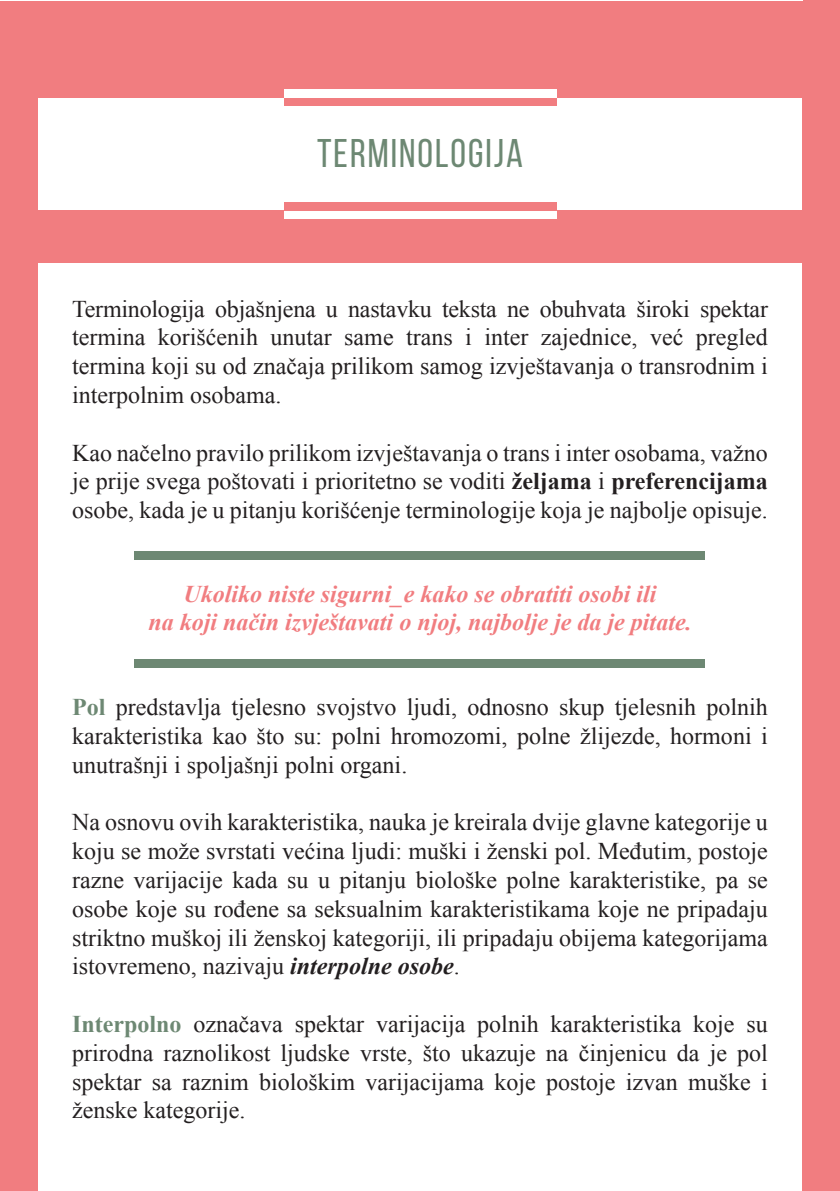
<style>
.page{position:relative;width:840px;height:1191px;background:#fff}
.page>*{position:absolute;margin:0;border:0;box-sizing:border-box;transform-origin:0 0}
.t1{font:40px "Bebas Neue";letter-spacing:.05em;color:#6d8873}
.t2{font:24px/28.8px "Times New Roman";color:#231f20;text-align:justify}
.t3{font:italic 700 24px/28px "Times New Roman";color:#f17d80;text-align:center}
.s1{font-weight:700}
.s2{font-weight:700;color:#6d8873}
.s3{font-weight:700;font-style:italic}
</style>
<div class="page">
<div style="left:1px;top:1px;width:838px;height:96px;background:#f17d80"></div>
<div style="left:0;top:210px;width:838px;height:53px;background:#f17d80"></div>
<div style="left:283px;top:97px;width:273px;height:9px;background:#f17d80"></div>
<div style="left:134px;top:551px;width:571px;height:8px;background:#6d8873"></div>
<div style="left:134px;top:659px;width:571px;height:8px;background:#6d8873"></div>
<div style="left:283px;top:89px;width:273px;height:8px;background:#fff"></div>
<div style="left:283px;top:210px;width:273px;height:9px;background:#fff"></div>
<div style="left:283px;top:202px;width:273px;height:8px;background:#f17d80"></div>
<div style="left:802px;top:14px;width:37px;height:1177px;background:#f17d80"></div>
<div style="left:0;top:1px;width:37px;height:1190px;background:#f17d80"></div>
<div style="left:803px;top:0;width:36px;height:1191px;background:#f17d80"></div>
<h1 class="t1" style="left:317px;top:131px;width:207px">TERMINOLOGIJA</h1>
<p class="t2" style="left:72px;top:294px;width:697px">Terminologija objašnjena u nastavku teksta ne obuhvata široki spektar termina korišćenih unutar same trans i inter zajednice, već pregled termina koji su od značaja prilikom samog izvještavanja o transrodnim i interpolnim osobama.</p>
<p class="t2" style="left:72px;top:438px;width:697px">Kao načelno pravilo prilikom izvještavanja o trans i inter osobama, važno je prije svega poštovati i prioritetno se voditi <span class="s1">željama</span> i <span class="s1">preferencijama </span>osobe, kada je u pitanju korišćenje terminologije koja je najbolje opisuje.</p>
<p class="t3" style="left:148px;top:579px;width:544px">Ukoliko niste sigurni_e kako se obratiti osobi ili<br>na koji način izvještavati o njoj, najbolje je da je pitate.</p>
<p class="t2" style="left:72px;top:692px;width:697px"><span class="s2">Pol</span> predstavlja tjelesno svojstvo ljudi, odnosno skup tjelesnih polnih karakteristika kao što su: polni hromozomi, polne žlijezde, hormoni i unutrašnji i spoljašnji polni organi.</p>
<p class="t2" style="left:72px;top:807px;width:697px">Na osnovu ovih karakteristika, nauka je kreirala dvije glavne kategorije u koju se može svrstati većina ljudi: muški i ženski pol. Međutim, postoje razne varijacije kada su u pitanju biološke polne karakteristike, pa se osobe koje su rođene sa seksualnim karakteristikama koje ne pripadaju striktno muškoj ili ženskoj kategoriji, ili pripadaju obijema kategorijama istovremeno, nazivaju <span class="s3">interpolne osobe</span>.</p>
<p class="t2" style="left:72px;top:1009px;width:697px"><span class="s2">Interpolno</span> označava spektar varijacija polnih karakteristika koje su prirodna raznolikost ljudske vrste, što ukazuje na činjenicu da je pol spektar sa raznim biološkim varijacijama koje postoje izvan muške i ženske kategorije.</p>
</div>
